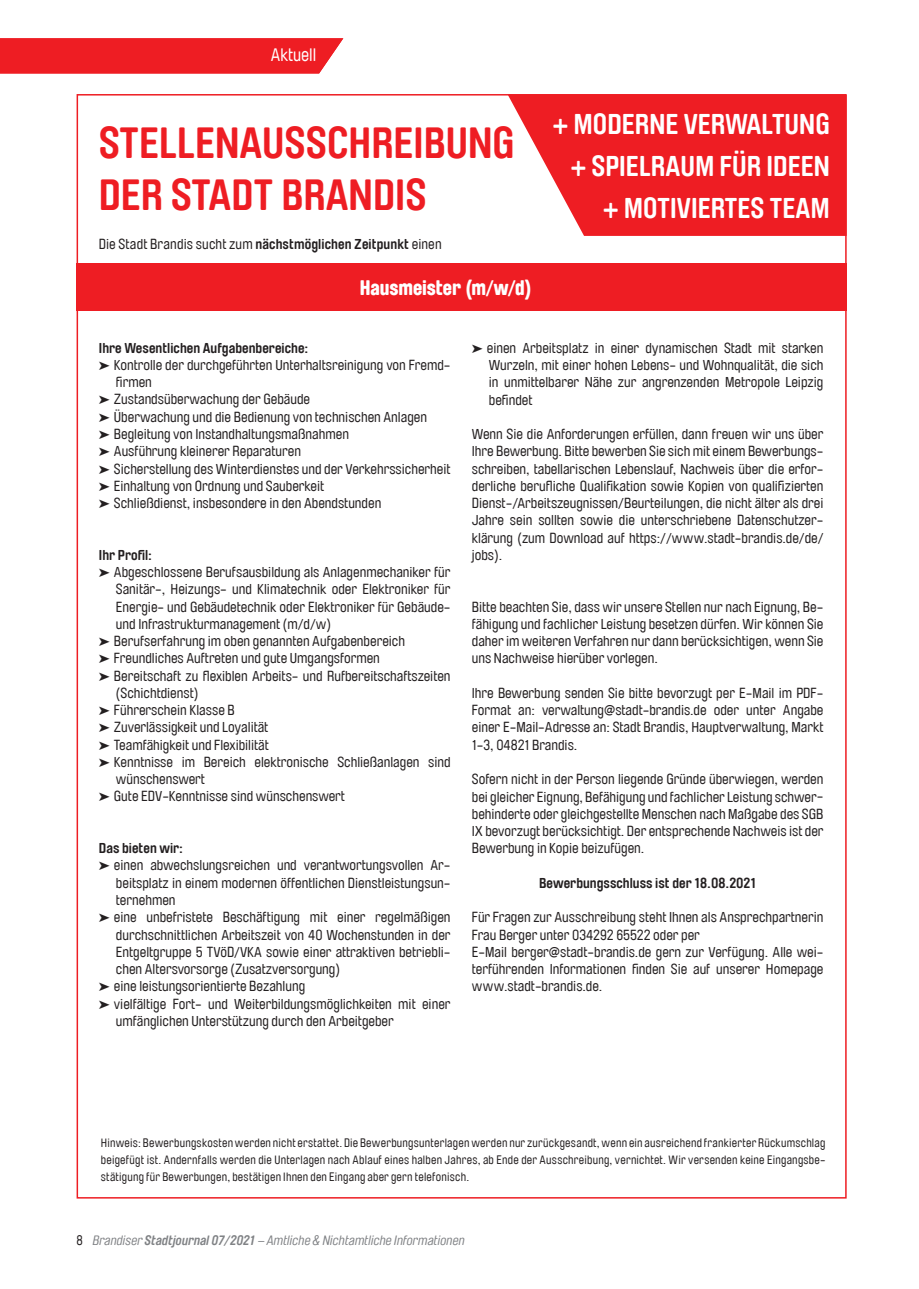
<style>
.page{position:relative;width:919px;height:1289px;background:#fff}
.page>*{position:absolute;margin:0;border:0;box-sizing:border-box;transform-origin:0 0}
.t1{font:700 43.5px/52.2px "Brauer Neue";color:#ee1d23}
.t2{font:700 28.5px/42px "Brauer Neue";color:#fff;text-align:right}
.t3{font:900 21px "Brauer Neue";letter-spacing:-.005em;color:#fff}
.t4{font:18px "Brauer Neue";color:#fff}
.t5{font:14.25px/17.2px "Brauer Neue";color:#231f20;text-align:justify}
.t6{font:700 14.25px "Brauer Neue";color:#231f20}
.t7{font:italic 13.5px "Brauer Neue";color:#808285}
.t8{font:12px/17.2px "Brauer Neue";letter-spacing:.02em;color:#231f20;text-align:justify}
.s1{font-weight:700}
.s2{font-style:normal;color:#231f20}
</style>
<div class="page">
<div style="left:0;top:38px;width:343px;height:35px;background:#ee1d23"></div>
<div style="left:77px;top:263px;width:769px;height:47px;background:#ee1d23"></div>
<svg style="left:509px;top:97px;width:334px;height:139px;background:#ef363b"></svg>
<p class="t4" style="left:246px;top:45px;width:71px">Titelthema</p>
<p class="t4" style="left:271px;top:45px;width:47px">Aktuell</p>
<h1 class="t1" style="left:99px;top:117px;width:417px">STELLENAUSSCHREIBUNG<br>DER STADT BRANDIS</h1>
<p class="t5" style="left:99px;top:236px;width:344px">Die Stadt Brandis sucht zum <span class="s1">nächstmöglichen Zeitpunkt</span> einen</p>
<h3 class="t3" style="left:360px;top:275px;width:173px">Hausmeister (m/w/d)</h3>
<h2 class="t2" style="left:553px;top:103px;width:278px">+ MODERNE VERWALTUNG + SPIELRAUM FÜR IDEEN + MOTIVIERTES TEAM</h2>
<p class="t6" style="left:99px;top:339px;width:211px">Ihre Wesentlichen Aufgabenbereiche:</p>
<p class="t5" style="left:114px;top:356px;width:338px;text-align:left">Kontrolle der durchgeführten Unterhaltsreinigung von Fremd&shy;firmen<br>Zustandsüberwachung der Gebäude<br>Überwachung und die Bedienung von technischen Anlagen Begleitung von Instandhaltungsmaßnahmen<br>Ausführung kleinerer Reparaturen<br>Sicherstellung des Winterdienstes und der Verkehrssicherheit Einhaltung von Ordnung und Sauberkeit<br>Schließdienst, insbesondere in den Abendstunden</p>
<p class="t6" style="left:99px;top:546px;width:55px">Ihr Profil:</p>
<p class="t5" style="left:114px;top:563px;width:338px;text-align:left">Abgeschlossene Berufsausbildung als Anlagenmechaniker für Sanitär-, Heizungs- und Klimatechnik oder Elektroniker für Energie- und Gebäudetechnik oder Elektroniker für Gebäude&shy;und Infrastrukturmanagement (m/d/w)<br>Berufserfahrung im oben genannten Aufgabenbereich Freundliches Auftreten und gute Umgangsformen Bereitschaft zu flexiblen Arbeits- und Rufbereitschaftszeiten (Schichtdienst)<br>Führerschein Klasse B<br>Zuverlässigkeit und Loyalität<br>Teamfähigkeit und Flexibilität<br>Kenntnisse im Bereich elektronische Schließanlagen sind wünschenswert<br>Gute EDV-Kenntnisse sind wünschenswert</p>
<p class="t6" style="left:99px;top:840px;width:86px">Das bieten wir:</p>
<p class="t5" style="left:114px;top:857px;width:338px;text-align:left">einen abwechslungsreichen und verantwortungsvollen Ar&shy;beitsplatz in einem modernen öffentlichen Dienstleistungsun&shy;ternehmen<br>eine unbefristete Beschäftigung mit einer regelmäßigen durchschnittlichen Arbeitszeit von 40 Wochenstunden in der Entgeltgruppe 5 TVöD/VKA sowie einer attraktiven betriebli&shy;chen Altersvorsorge (Zusatzversorgung)<br>eine leistungsorientierte Bezahlung<br>vielfältige Fort- und Weiterbildungsmöglichkeiten mit einer umfänglichen Unterstützung durch den Arbeitgeber</p>
<p class="t5" style="left:487px;top:339px;width:338px">einen Arbeitsplatz in einer dynamischen Stadt mit starken Wurzeln, mit einer hohen Lebens- und Wohnqualität, die sich in unmittelbarer Nähe zur angrenzenden Metropole Leipzig befindet</p>
<p class="t5" style="left:472px;top:425px;width:353px">Wenn Sie die Anforderungen erfüllen, dann freuen wir uns über Ihre Bewerbung. Bitte bewerben Sie sich mit einem Bewerbungs&shy;schreiben, tabellarischen Lebenslauf, Nachweis über die erfor&shy;derliche berufliche Qualifikation sowie Kopien von qualifizierten Dienst-/Arbeitszeugnissen/Beurteilungen, die nicht älter als drei Jahre sein sollten sowie die unterschriebene Datenschutzer&shy;klärung (zum Download auf https://www.stadt-brandis.de/de/ jobs).</p>
<p class="t5" style="left:472px;top:598px;width:353px">Bitte beachten Sie, dass wir unsere Stellen nur nach Eignung, Be&shy;fähigung und fachlicher Leistung besetzen dürfen. Wir können Sie daher im weiteren Verfahren nur dann berücksichtigen, wenn Sie uns Nachweise hierüber vorlegen.</p>
<p class="t5" style="left:472px;top:684px;width:353px">Ihre Bewerbung senden Sie bitte bevorzugt per E-Mail im PDF-Format an: verwaltung@stadt-brandis.de oder unter Angabe einer E-Mail-Adresse an: Stadt Brandis, Hauptverwaltung, Markt 1-3, 04821 Brandis.</p>
<p class="t5" style="left:472px;top:770px;width:353px">Sofern nicht in der Person liegende Gründe überwiegen, werden bei gleicher Eignung, Befähigung und fachlicher Leistung schwer&shy;behinderte oder gleichgestellte Menschen nach Maßgabe des SGB IX bevorzugt berücksichtigt. Der entsprechende Nachweis ist der Bewerbung in Kopie beizufügen.</p>
<p class="t6" style="left:539px;top:874px;width:218px">Bewerbungsschluss ist der 18.08.2021</p>
<p class="t5" style="left:472px;top:908px;width:353px;text-align:left">Für Fragen zur Ausschreibung steht Ihnen als Ansprechpartnerin Frau Berger unter 034292 65522 oder per<br>E-Mail berger@stadt-brandis.de gern zur Verfügung. Alle wei&shy;terführenden Informationen finden Sie auf unserer Homepage www.stadt-brandis.de.</p>
<p class="t8" style="left:101px;top:1133px;width:726px">Hinweis: Bewerbungskosten werden nicht erstattet. Die Bewerbungsunterlagen werden nur zurückgesandt, wenn ein ausreichend frankierter Rückumschlag beigefügt ist. Andernfalls werden die Unterlagen nach Ablauf eines halben Jahres, ab Ende der Ausschreibung, vernichtet. Wir versenden keine Eingangsbe&shy;stätigung für Bewerbungen, bestätigen Ihnen den Eingang aber gern telefonisch.</p>
<p class="t7" style="left:77px;top:1232px;width:390px"><span class="s2">8</span> Brandiser <span class="s1">Stadtjournal 07/2021</span> – Amtliche &amp; Nichtamtliche Informationen</p>
</div>
